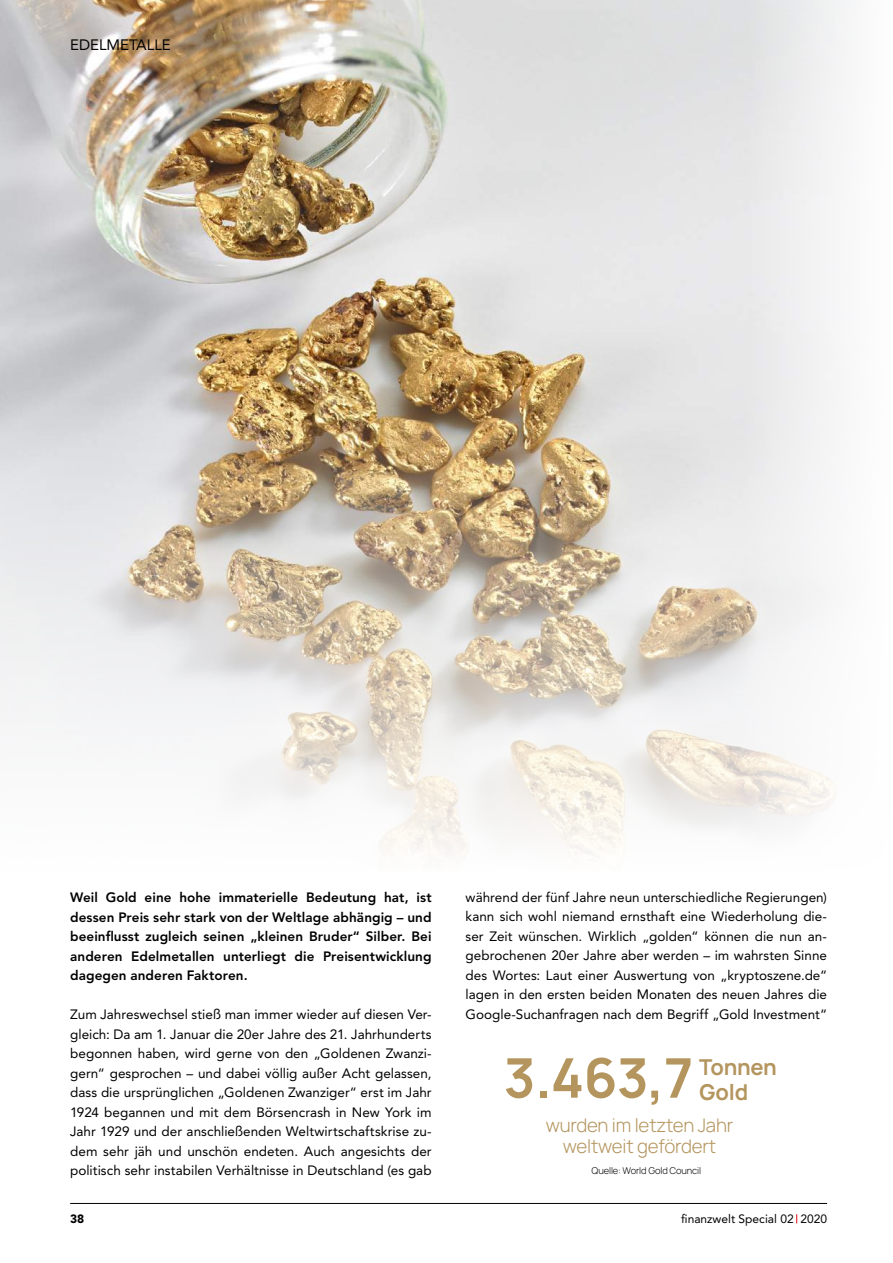
<style>
.page{position:relative;width:893px;height:1263px;background:#fff}
.page>*{position:absolute;margin:0;border:0;box-sizing:border-box;transform-origin:0 0}
.t1{font:700 52.5px "Manrope 3";color:#b4955e}
.t2{font:700 21px/25.2px "Manrope 3";letter-spacing:-.01em;color:#b4955e}
.t3{font:300 18px/21.6px "Manrope 3";letter-spacing:-.01em;color:#b4955e;text-align:center}
.t4{font:15px "Avenir LT Std";color:#020203}
.t5{font:13.5px/19.5px "Avenir LT Std";letter-spacing:.005em;color:#000;text-align:justify}
.t6{font:800 13.5px/19.5px "Avenir LT Std";letter-spacing:.005em;color:#000;text-align:justify}
.t7{font:12px "Avenir LT Std";color:#000}
.t8{font:900 12px "Avenir LT Std";color:#000}
.t9{font:300 9px "Manrope 3";letter-spacing:-.01em;color:#000}
</style>
<div class="page">
<hr style="left:70px;top:1203px;width:757px;height:1px;background:#000">
<img style="left:0;top:0;width:848px;height:855px">
<p class="t4" style="left:70px;top:36px;width:102px">EDELMETALLE</p>
<p class="t6" style="left:70px;top:888px;width:363px">Weil Gold eine hohe immaterielle Bedeutung hat, ist dessen Preis sehr stark von der Weltlage abhängig – und beeinflusst zugleich seinen „kleinen Bruder“ Silber. Bei anderen Edelmetallen unterliegt die Preisentwicklung dagegen anderen Faktoren.</p>
<p class="t5" style="left:70px;top:1005px;width:363px">Zum Jahreswechsel stieß man immer wieder auf diesen Ver&shy;gleich: Da am 1. Januar die 20er Jahre des 21. Jahrhunderts begonnen haben, wird gerne von den „Goldenen Zwanzi&shy;gern“ gesprochen – und dabei völlig außer Acht gelassen, dass die ursprünglichen „Goldenen Zwanziger“ erst im Jahr 1924 begannen und mit dem Börsencrash in New York im Jahr 1929 und der anschließenden Weltwirtschaftskrise zu&shy;dem sehr jäh und unschön endeten. Auch angesichts der politisch sehr instabilen Verhältnisse in Deutschland (es gab</p>
<p class="t5" style="left:466px;top:888px;width:363px">während der fünf Jahre neun unterschiedliche Regierungen) kann sich wohl niemand ernsthaft eine Wiederholung die&shy;ser Zeit wünschen. Wirklich „golden“ können die nun an&shy;gebrochenen 20er Jahre aber werden – im wahrsten Sinne des Wortes: Laut einer Auswertung von „kryptoszene.de“ lagen in den ersten beiden Monaten des neuen Jahres die Google-Suchanfragen nach dem Begriff „Gold Investment“</p>
<h1 class="t1" style="left:504px;top:1043px;width:191px">3.463,7</h1>
<h2 class="t2" style="left:699px;top:1054px;width:79px">Tonnen<br>Gold</h2>
<h3 class="t3" style="left:546px;top:1115px;width:189px">wurden im letzten Jahr weltweit gefördert</h3>
<p class="t9" style="left:592px;top:1165px;width:111px">Quelle: World Gold Council</p>
<p class="t8" style="left:70px;top:1212px;width:16px">38</p>
<p class="t7" style="left:681px;top:1212px;width:147px">finanzwelt Special 02 2020</p>
</div>
